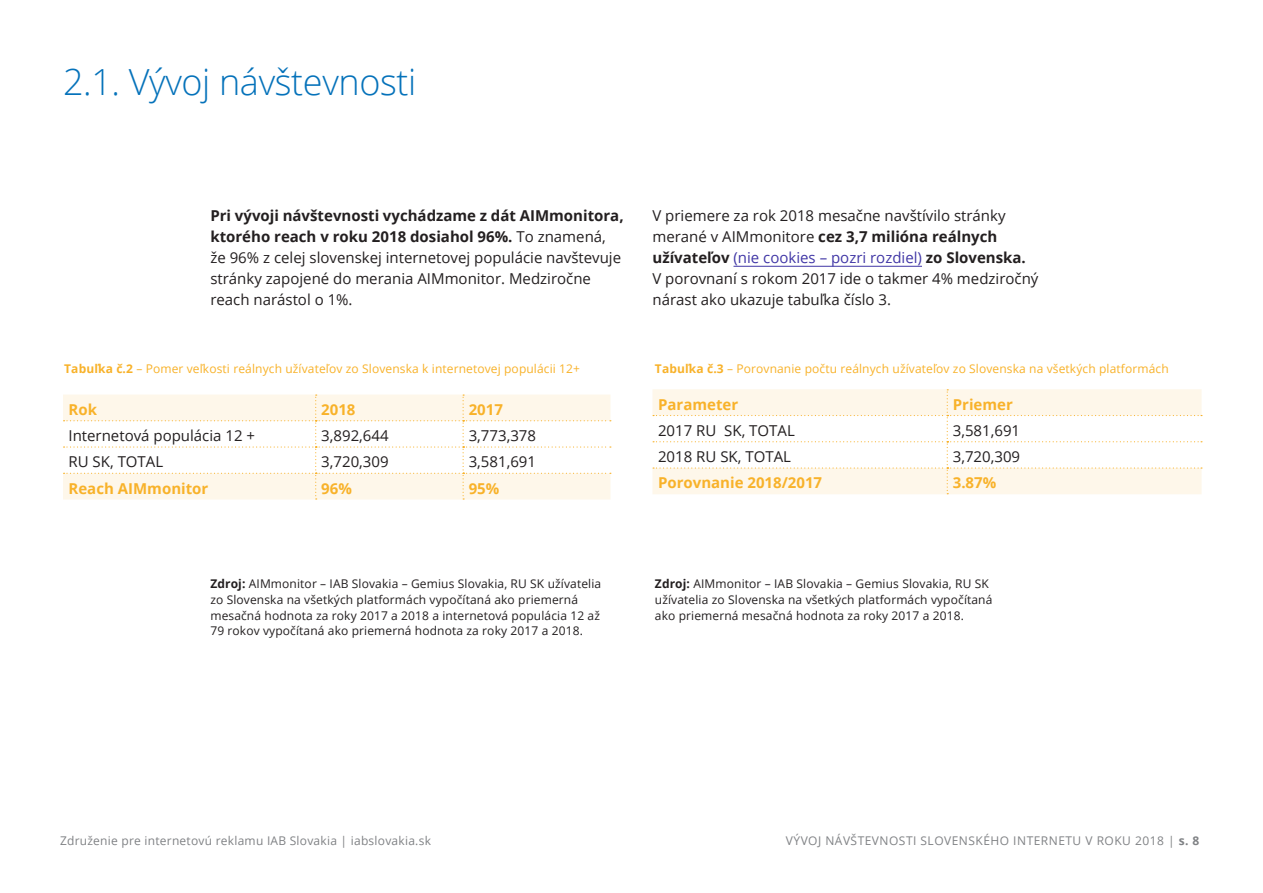
<style>
.page{position:relative;width:1263px;height:893px;background:#fff}
.page>*{position:absolute;margin:0;border:0;box-sizing:border-box;transform-origin:0 0}
.t1{font:300 36px "Open Sans";letter-spacing:-.01em;color:#0572ba}
.t2{font:15px/21px "Open Sans";color:#231f20}
.t3{font:700 15px "Open Sans";color:#f8b22a}
.t4{font:12px/15.8px "Open Sans";letter-spacing:.01em;color:#231f20}
.t5{font:12px "Open Sans";letter-spacing:.01em;color:#f8b22a}
.t6{font:12px "Open Sans";letter-spacing:.02em;color:#808285}
.t7{font:12px "Open Sans";letter-spacing:.04em;color:#808285}
.s1{font-weight:700}
.s2{color:#4137a6}
</style>
<div class="page">
<hr style="left:733px;top:266px;width:189px;height:1px;background:#4137a6">
<svg style="left:64px;top:394px;width:547px;height:106px"></svg>
<svg style="left:653px;top:389px;width:549px;height:105px"></svg>
<h1 class="t1" style="left:63px;top:57px;width:355px">2.1. Vývoj návštevnosti</h1>
<p class="t2" style="left:210px;top:204px;width:415px"><span class="s1">Pri vývoji návštevnosti vychádzame z dát AIMmonitora, ktorého reach v roku 2018 dosiahol 96%.</span> To znamená, že 96% z celej slovenskej internetovej populácie navštevuje stránky zapojené do merania AIMmonitor. Medziročne reach narástol o 1%.</p>
<p class="t2" style="left:652px;top:204px;width:387px">V priemere za rok 2018 mesačne navštívilo stránky merané v AIMmonitore <span class="s1">cez 3,7 milióna reálnych užívateľov</span> <span class="s2">(nie cookies – pozri rozdiel)</span> <span class="s1">zo Slovenska.<br></span>V porovnaní s rokom 2017 ide o takmer 4% medziročný nárast ako ukazuje tabuľka číslo 3.</p>
<p class="t5" style="left:64px;top:360px;width:517px"><span class="s1">Tabuľka č.2</span> – Pomer veľkosti reálnych užívateľov zo Slovenska k internetovej populácii 12+</p>
<p class="t5" style="left:655px;top:360px;width:515px"><span class="s1">Tabuľka č.3</span> – Porovnanie počtu reálnych užívateľov zo Slovenska na všetkých platformách</p>
<p class="t3" style="left:69px;top:399px;width:30px">Rok</p>
<p class="t3" style="left:321px;top:399px;width:36px">2018</p>
<p class="t3" style="left:469px;top:399px;width:36px">2017</p>
<p class="t2" style="left:69px;top:425px;width:188px">Internetová populácia 12 +</p>
<p class="t2" style="left:321px;top:425px;width:69px">3,892,644</p>
<p class="t2" style="left:469px;top:425px;width:69px">3,773,378</p>
<p class="t2" style="left:69px;top:451px;width:96px">RU SK, TOTAL</p>
<p class="t2" style="left:321px;top:451px;width:69px">3,720,309</p>
<p class="t2" style="left:469px;top:451px;width:69px">3,581,691</p>
<p class="t3" style="left:69px;top:477px;width:141px">Reach AIMmonitor</p>
<p class="t3" style="left:321px;top:477px;width:32px">96%</p>
<p class="t3" style="left:469px;top:477px;width:32px">95%</p>
<p class="t3" style="left:658px;top:393px;width:82px">Parameter</p>
<p class="t3" style="left:953px;top:393px;width:62px">Priemer</p>
<p class="t2" style="left:658px;top:419px;width:138px">2017 RU SK, TOTAL</p>
<p class="t2" style="left:953px;top:419px;width:69px">3,581,691</p>
<p class="t2" style="left:658px;top:446px;width:134px">2018 RU SK, TOTAL</p>
<p class="t2" style="left:953px;top:446px;width:69px">3,720,309</p>
<p class="t3" style="left:658px;top:472px;width:166px">Porovnanie 2018/2017</p>
<p class="t3" style="left:953px;top:472px;width:45px">3.87%</p>
<p class="t4" style="left:210px;top:575px;width:392px"><span class="s1">Zdroj:</span> AIMmonitor – IAB Slovakia – Gemius Slovakia, RU SK užívatelia zo Slovenska na všetkých platformách vypočítaná ako priemerná mesačná hodnota za roky 2017 a 2018 a internetová populácia 12 až 79 rokov vypočítaná ako priemerná hodnota za roky 2017 a 2018.</p>
<p class="t4" style="left:655px;top:575px;width:339px"><span class="s1">Zdroj:</span> AIMmonitor – IAB Slovakia – Gemius Slovakia, RU SK užívatelia zo Slovenska na všetkých platformách vypočítaná ako priemerná mesačná hodnota za roky 2017 a 2018.</p>
<p class="t6" style="left:60px;top:833px;width:372px">Združenie pre internetovú reklamu IAB Slovakia | iabslovakia.sk</p>
<p class="t7" style="left:786px;top:833px;width:415px">VÝVOJ NÁVŠTEVNOSTI SLOVENSKÉHO INTERNETU V ROKU 2018 | <span class="s1">s. 8</span></p>
</div>
